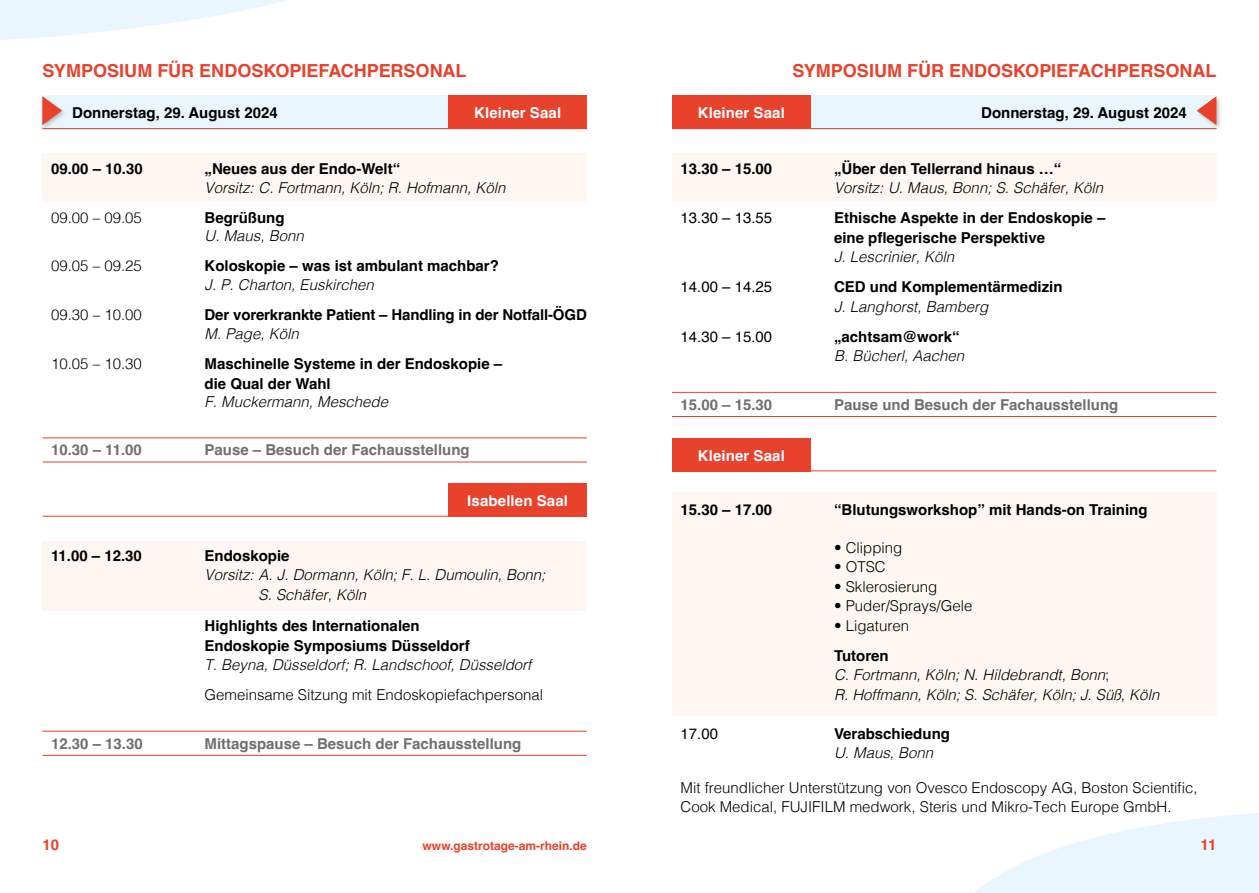
<style>
.page{position:relative;width:1259px;height:893px;background:#fff}
.page>*{position:absolute;margin:0;border:0;box-sizing:border-box;transform-origin:0 0}
.t1{font:700 18px "Helvetica";color:#e8412c}
.t2{font:700 15px/19.5px "Helvetica";color:#000}
.t3{font:italic 300 15px/19.5px "Helvetica";color:#000}
.t4{font:300 15px/19.5px "Helvetica";color:#000}
.t5{font:700 15px "Helvetica";color:#706f6f}
.t6{font:700 15px "Helvetica";letter-spacing:.01em;color:#fff}
.t7{font:15px "Helvetica";color:#000}
.t8{font:700 15px "Helvetica";color:#e8412c}
.t9{font:700 12px "Helvetica";color:#e8412c}
.s1{font-weight:700;font-style:normal}
.s2{font-style:normal}
</style>
<div class="page">
<svg style="left:974px;top:813px;width:285px;height:80px"></svg>
<svg style="left:0;top:0;width:287px;height:40px"></svg>
<div style="left:672px;top:492px;width:544px;height:224px;background:#fef6f2"></div>
<div style="left:672px;top:153px;width:544px;height:49px;background:#fef6f2"></div>
<div style="left:43px;top:153px;width:544px;height:49px;background:#fef6f2"></div>
<div style="left:43px;top:541px;width:544px;height:69px;background:#fef6f2"></div>
<div style="left:41px;top:96px;width:546px;height:34px;background:#eaf6fe"></div>
<hr style="left:43px;top:128px;width:544px;height:1px;background:#e8412c">
<hr style="left:43px;top:437px;width:544px;height:1px;background:#e8412c">
<hr style="left:43px;top:462px;width:544px;height:1px;background:#e8412c">
<hr style="left:43px;top:731px;width:544px;height:1px;background:#e8412c">
<hr style="left:43px;top:755px;width:544px;height:1px;background:#e8412c">
<div style="left:41px;top:95px;width:26px;height:35px;background:#000;opacity:.25"></div>
<svg style="left:42px;top:96px;width:20px;height:30px"></svg>
<div style="left:448px;top:96px;width:139px;height:33px;background:#e8412c"></div>
<div style="left:672px;top:96px;width:544px;height:34px;background:#eaf6fe"></div>
<div style="left:1195px;top:95px;width:27px;height:35px;background:#000;opacity:.25"></div>
<svg style="left:1196px;top:96px;width:21px;height:30px"></svg>
<hr style="left:672px;top:128px;width:544px;height:1px;background:#e8412c">
<hr style="left:672px;top:392px;width:544px;height:1px;background:#e8412c">
<hr style="left:672px;top:416px;width:544px;height:1px;background:#e8412c">
<div style="left:672px;top:96px;width:138px;height:33px;background:#e8412c"></div>
<div style="left:448px;top:484px;width:139px;height:33px;background:#e8412c"></div>
<hr style="left:43px;top:516px;width:412px;height:1px;background:#e8412c">
<div style="left:672px;top:438px;width:138px;height:34px;background:#e8412c"></div>
<hr style="left:672px;top:470px;width:544px;height:1px;background:#e8412c">
<p class="t1" style="left:43px;top:60px;width:425px">SYMPOSIUM FÜR ENDOSKOPIEFACHPERSONAL</p>
<p class="t2" style="left:72px;top:104px;width:207px">Donnerstag, 29. August 2024</p>
<p class="t6" style="left:474px;top:104px;width:89px">Kleiner Saal</p>
<p class="t2" style="left:51px;top:160px;width:93px">09.00 – 10.30</p>
<p class="t2" style="left:205px;top:160px;width:197px">„Neues aus der Endo-Welt“</p>
<p class="t3" style="left:205px;top:177px;width:302px">Vorsitz: C. Fortmann, Köln; R. Hofmann, Köln</p>
<p class="t4" style="left:51px;top:207px;width:92px">09.00 – 09.05</p>
<p class="t2" style="left:205px;top:210px;width:81px">Begrüßung</p>
<p class="t3" style="left:205px;top:225px;width:101px">U. Maus, Bonn</p>
<p class="t4" style="left:51px;top:255px;width:92px">09.05 – 09.25</p>
<p class="t2" style="left:205px;top:258px;width:296px">Koloskopie – was ist ambulant machbar?</p>
<p class="t3" style="left:205px;top:274px;width:171px">J. P. Charton, Euskirchen</p>
<p class="t4" style="left:51px;top:304px;width:92px">09.30 – 10.00</p>
<p class="t2" style="left:205px;top:306px;width:384px">Der vorerkrankte Patient – Handling in der Notfall-ÖGD</p>
<p class="t3" style="left:205px;top:323px;width:96px">M. Page, Köln</p>
<p class="t4" style="left:51px;top:353px;width:92px">10.05 – 10.30</p>
<p class="t2" style="left:205px;top:356px;width:299px">Maschinelle Systeme in der Endoskopie – die Qual der Wahl</p>
<p class="t3" style="left:205px;top:391px;width:185px">F. Muckermann, Meschede</p>
<p class="t5" style="left:51px;top:441px;width:92px">10.30 – 11.00</p>
<p class="t5" style="left:205px;top:441px;width:267px">Pause – Besuch der Fachausstellung</p>
<p class="t6" style="left:467px;top:491px;width:102px">Isabellen Saal</p>
<p class="t2" style="left:51px;top:547px;width:92px">11.00 – 12.30</p>
<p class="t2" style="left:205px;top:547px;width:87px">Endoskopie</p>
<p class="t3" style="left:259px;top:564px;width:288px;text-indent:-54px">Vorsitz: A. J. Dormann, Köln; F. L. Dumoulin, Bonn;<br>S. Schäfer, Köln</p>
<p class="t2" style="left:205px;top:618px;width:267px">Highlights des Internationalen<br>Endoskopie Symposiums Düsseldorf</p>
<p class="t3" style="left:205px;top:654px;width:328px">T. Beyna, Düsseldorf; R. Landschoof, Düsseldorf</p>
<p class="t4" style="left:205px;top:684px;width:340px">Gemeinsame Sitzung mit Endoskopiefachpersonal</p>
<p class="t5" style="left:51px;top:734px;width:93px">12.30 – 13.30</p>
<p class="t5" style="left:205px;top:734px;width:318px">Mittagspause – Besuch der Fachausstellung</p>
<p class="t6" style="left:698px;top:104px;width:89px">Kleiner Saal</p>
<p class="t1" style="left:792px;top:60px;width:425px">SYMPOSIUM FÜR ENDOSKOPIEFACHPERSONAL</p>
<p class="t2" style="left:981px;top:104px;width:207px">Donnerstag, 29. August 2024</p>
<p class="t2" style="left:680px;top:160px;width:93px">13.30 – 15.00</p>
<p class="t2" style="left:834px;top:160px;width:229px">„Über den Tellerrand hinaus …“</p>
<p class="t3" style="left:834px;top:177px;width:271px">Vorsitz: U. Maus, Bonn; S. Schäfer, Köln</p>
<p class="t7" style="left:680px;top:206px;width:93px">13.30 – 13.55</p>
<p class="t2" style="left:834px;top:210px;width:273px">Ethische Aspekte in der Endoskopie – eine pflegerische Perspektive</p>
<p class="t3" style="left:834px;top:246px;width:122px">J. Lescrinier, Köln</p>
<p class="t7" style="left:680px;top:275px;width:93px">14.00 – 14.25</p>
<p class="t2" style="left:834px;top:279px;width:230px">CED und Komplementärmedizin</p>
<p class="t3" style="left:834px;top:296px;width:156px">J. Langhorst, Bamberg</p>
<p class="t7" style="left:680px;top:325px;width:93px">14.30 – 15.00</p>
<p class="t2" style="left:834px;top:329px;width:127px">„achtsam@work“</p>
<p class="t3" style="left:834px;top:346px;width:132px">B. Bücherl, Aachen</p>
<p class="t5" style="left:680px;top:395px;width:93px">15.00 – 15.30</p>
<p class="t5" style="left:834px;top:395px;width:286px">Pause und Besuch der Fachausstellung</p>
<p class="t6" style="left:698px;top:446px;width:89px">Kleiner Saal</p>
<p class="t2" style="left:680px;top:502px;width:93px">15.30 – 17.00</p>
<p class="t2" style="left:834px;top:502px;width:315px">“Blutungsworkshop” mit Hands-on Training</p>
<p class="t4" style="left:834px;top:537px;width:70px">• Clipping</p>
<p class="t4" style="left:834px;top:556px;width:53px">• OTSC</p>
<p class="t4" style="left:834px;top:576px;width:105px">• Sklerosierung</p>
<p class="t4" style="left:834px;top:595px;width:140px">• Puder/Sprays/Gele</p>
<p class="t4" style="left:834px;top:615px;width:77px">• Ligaturen</p>
<p class="t3" style="left:834px;top:645px;width:327px"><span class="s1">Tutoren<br></span>C. Fortmann, Köln; N. Hildebrandt, Bonn<span class="s2">;<br></span>R. Hoffmann, Köln; S. Schäfer, Köln; J. Süß, Köln</p>
<p class="t7" style="left:680px;top:722px;width:39px">17.00</p>
<p class="t2" style="left:834px;top:726px;width:117px">Verabschiedung</p>
<p class="t3" style="left:834px;top:742px;width:101px">U. Maus, Bonn</p>
<p class="t4" style="left:680px;top:777px;width:518px">Mit freundlicher Unterstützung von Ovesco Endoscopy AG, Boston Scientific,<br>Cook Medical, FUJIFILM medwork, Steris und Mikro-Tech Europe GmbH.</p>
<p class="t8" style="left:43px;top:836px;width:18px">10</p>
<p class="t9" style="left:423px;top:839px;width:166px">www.gastrotage-am-rhein.de</p>
<p class="t8" style="left:1200px;top:836px;width:17px">11</p>
</div>
